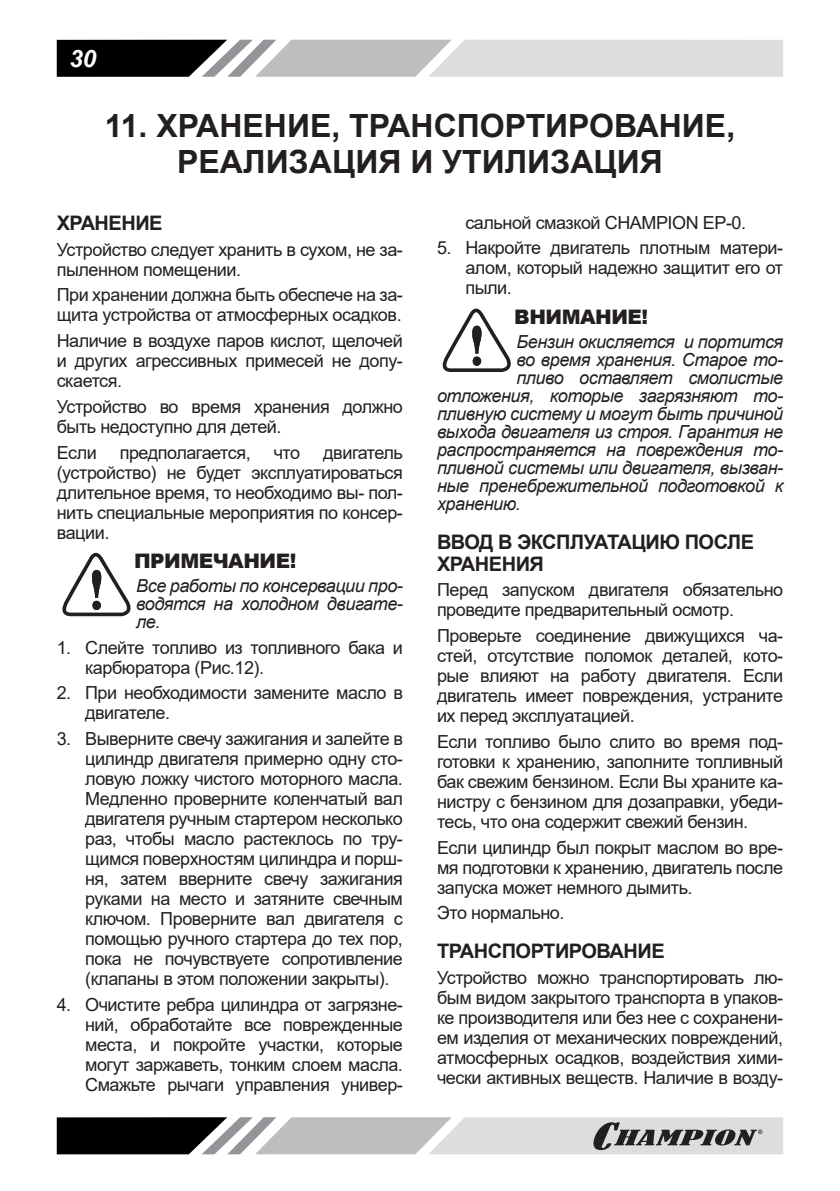
<style>
.page{position:relative;width:840px;height:1191px;background:#fff}
.page>*{position:absolute;margin:0;border:0;box-sizing:border-box;transform-origin:0 0}
.t1{font:700 32px/36px "Arial";color:#231f20;text-align:center}
.t2{font:italic 700 24px "Arial";color:#fff}
.t3{font:700 20px/22px "Arial";letter-spacing:-.025em;color:#231f20}
.t4{font:900 20px "Arial";letter-spacing:-.025em;color:#231f20}
.t5{font:18px/20px "Arial";letter-spacing:-.025em;color:#231f20;text-align:justify}
.t6{font:italic 18px/18px "Arial";letter-spacing:-.025em;color:#231f20;text-align:justify}
</style>
<div class="page">
<svg style="left:57px;top:40px;width:725px;height:37px;background:#a7a8a9"></svg>
<svg style="left:57px;top:1117px;width:725px;height:37px;background:#9c9c9d"></svg>
<svg style="left:62px;top:553px;width:69px;height:63px"></svg>
<svg style="left:442px;top:309px;width:69px;height:63px"></svg>
<h2 class="t2" style="left:70px;top:44px;width:28px">30</h2>
<h1 class="t1" style="left:105px;top:108px;width:631px">11. ХРАНЕНИЕ, ТРАНСПОРТИРОВАНИЕ,<br>РЕАЛИЗАЦИЯ И УТИЛИЗАЦИЯ</h1>
<p class="t3" style="left:57px;top:212px;width:107px">ХРАНЕНИЕ</p>
<p class="t5" style="left:57px;top:239px;width:347px">Устройство следует хранить в сухом, не за&shy;пыленном помещении.</p>
<p class="t5" style="left:57px;top:285px;width:347px">При хранении должна быть обеспече на за&shy;щита устройства от атмосферных осадков.</p>
<p class="t5" style="left:57px;top:331px;width:347px">Наличие в воздухе паров кислот, щелочей и других агрессивных примесей не допу&shy;скается.</p>
<p class="t5" style="left:57px;top:396px;width:347px">Устройство во время хранения должно быть недоступно для детей.</p>
<p class="t5" style="left:57px;top:442px;width:42px">Если</p>
<p class="t5" style="left:120px;top:442px;width:132px">предполагается,</p>
<p class="t5" style="left:273px;top:442px;width:28px">что</p>
<p class="t5" style="left:465px;top:212px;width:282px">сальной смазкой CHAMPION EP-0.</p>
<p class="t5" style="left:465px;top:238px;width:319px;text-indent:-28px">5. Накройте двигатель плотным матери&shy;алом, который надежно защитит его от пыли.</p>
<p class="t4" style="left:514px;top:302px;width:135px">ВНИМАНИЕ!</p>
<p class="t6" style="left:516px;top:332px;width:268px">Бензин окисляется и портится</p>
<p class="t6" style="left:516px;top:350px;width:268px">во время хранения. Старое то-</p>
<p class="t6" style="left:516px;top:368px;width:268px">пливо оставляет смолистые</p>
<p class="t6" style="left:437px;top:386px;width:347px">отложения, которые загрязняют то-</p>
<p class="t6" style="left:437px;top:404px;width:347px">пливную систему и могут быть причиной</p>
<p class="t6" style="left:437px;top:422px;width:347px">выхода двигателя из строя. Гарантия не</p>
<p class="t6" style="left:437px;top:440px;width:347px">распространяется на повреждения то-</p>
<p class="t6" style="left:437px;top:458px;width:347px">пливной системы или двигателя, вызван-</p>
<p class="t6" style="left:437px;top:476px;width:347px">ные пренебрежительной подготовкой к</p>
<p class="t6" style="left:437px;top:494px;width:85px">хранению.</p>
<p class="t3" style="left:437px;top:531px;width:318px">ВВОД В ЭКСПЛУАТАЦИЮ ПОСЛЕ<br>ХРАНЕНИЯ</p>
<p class="t5" style="left:437px;top:580px;width:347px">Перед запуском двигателя обязательно проведите предварительный осмотр.</p>
<p class="t5" style="left:437px;top:625px;width:347px">Проверьте соединение движущихся ча&shy;стей, отсутствие поломок деталей, кото&shy;рые влияют на работу двигателя. Если двигатель имеет повреждения, устраните их перед эксплуатацией.</p>
<p class="t5" style="left:437px;top:731px;width:347px">Если топливо было слито во время под&shy;готовки к хранению, заполните топливный бак свежим бензином. Если Вы храните ка&shy;нистру с бензином для дозаправки, убеди&shy;тесь, что она содержит свежий бензин.</p>
<p class="t5" style="left:437px;top:837px;width:347px">Если цилиндр был покрыт маслом во вре&shy;мя подготовки к хранению, двигатель после запуска может немного дымить.</p>
<p class="t5" style="left:437px;top:902px;width:129px">Это нормально.</p>
<p class="t3" style="left:437px;top:940px;width:229px">ТРАНСПОРТИРОВАНИЕ</p>
<p class="t5" style="left:437px;top:967px;width:347px">Устройство можно транспортировать лю&shy;бым видом закрытого транспорта в упаков&shy;ке производителя или без нее с сохранени&shy;ем изделия от механических повреждений, атмосферных осадков, воздействия хими&shy;чески активных веществ. Наличие в возду-</p>
<p class="t5" style="left:57px;top:442px;width:347px;text-indent:266px">двигатель (устройство) не будет эксплуатироваться длительное время, то необходимо вы- пол&shy;нить специальные мероприятия по консер&shy;вации.</p>
<p class="t4" style="left:134px;top:546px;width:164px">ПРИМЕЧАНИЕ!</p>
<p class="t6" style="left:136px;top:577px;width:268px">Все работы по консервации про&shy;водятся на холодном двигате&shy;ле.</p>
<p class="t5" style="left:85px;top:637px;width:319px;text-indent:-28px">1. Слейте топливо из топливного бака и карбюратора (Рис.12).</p>
<p class="t5" style="left:85px;top:683px;width:319px;text-indent:-28px">2. При необходимости замените масло в двигателе.</p>
<p class="t5" style="left:85px;top:728px;width:319px;text-indent:-28px">3. Выверните свечу зажигания и залейте в цилиндр двигателя примерно одну сто&shy;ловую ложку чистого моторного масла.<br>Медленно проверните коленчатый вал двигателя ручным стартером несколько раз, чтобы масло растеклось по тру&shy;щимся поверхностям цилиндра и порш&shy;ня, затем вверните свечу зажигания руками на место и затяните свечным ключом. Проверните вал двигателя с помощью ручного стартера до тех пор, пока не почувствуете сопротивление (клапаны в этом положении закрыты).</p>
<p class="t5" style="left:85px;top:994px;width:319px;text-indent:-28px">4. Очистите ребра цилиндра от загрязне&shy;ний, обработайте все поврежденные места, и покройте участки, которые могут заржаветь, тонким слоем масла.<br>Смажьте рычаги управления универ-</p>
</div>
